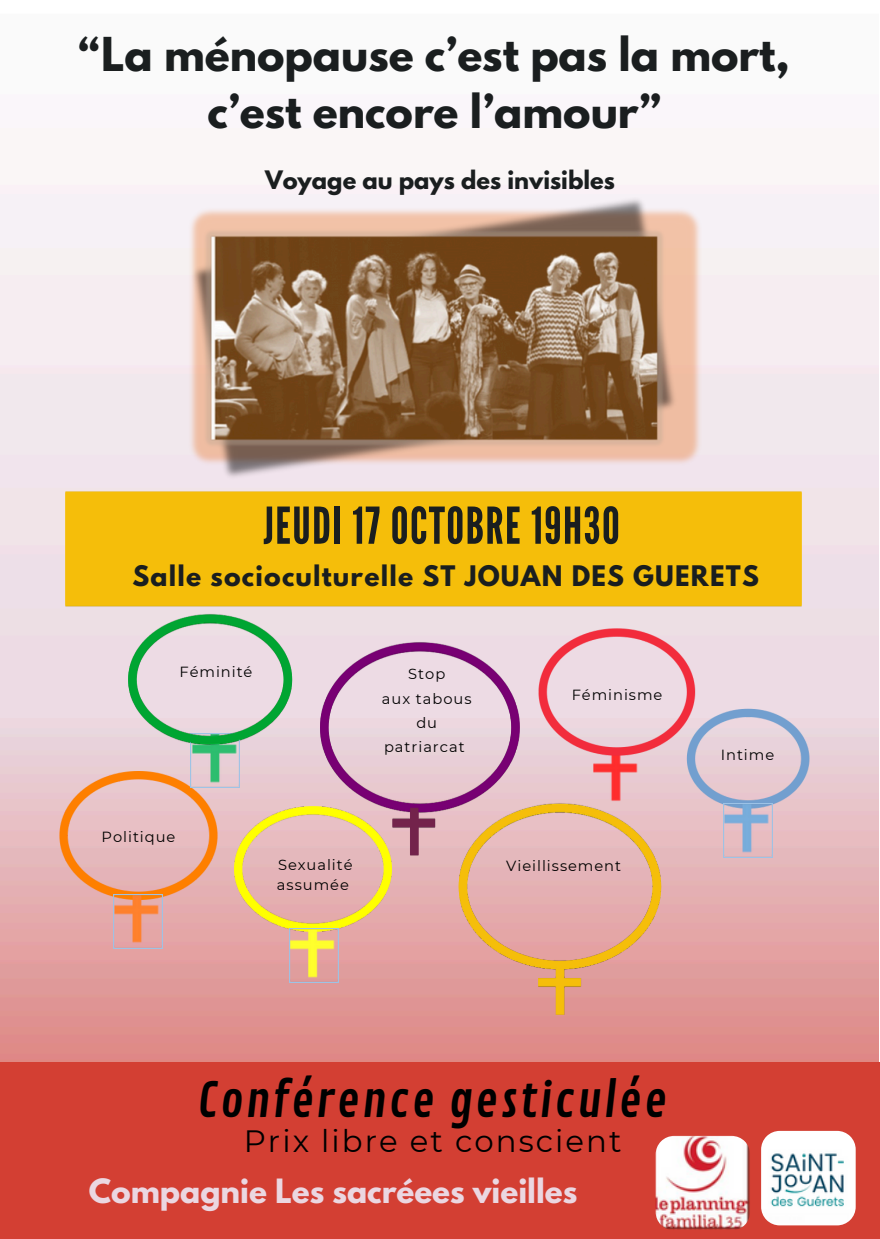
<style>
.page{position:relative;width:880px;height:1239px;background:#fff}
.page>*{position:absolute;margin:0;border:0;box-sizing:border-box;transform-origin:0 0}
.t1{font:50.62px "League Gothic";letter-spacing:.025em;color:#1a1e1f}
.t2{font:47.25px "Contrail One";letter-spacing:.05em;color:#000}
.t3{font:700 41.4px/57.4px "League Spartan";color:#1a1e1f;text-align:center}
.t4{font:30.82px "Montserrat";letter-spacing:.065em;color:#000}
.t5{font:700 29.7px "League Spartan";color:#ebd7e1}
.t6{font:700 24.97px "League Spartan";letter-spacing:.05em;color:#1a1e1f}
.t7{font:700 22.5px "League Spartan";color:#1a1e1f}
.t8{font:22.05px "IBM Plex Sans";color:#843c0c}
.t9{font:14.62px/24.3px "Montserrat";letter-spacing:.065em;color:#000}
</style>
<div class="page">
<img style="left:696px;top:202px;width:11px;height:268px">
<img style="left:807px;top:622px;width:9px;height:194px">
<div style="left:0;top:1062px;width:879px;height:177px;background:#d33f33"></div>
<img style="left:58px;top:484px;width:749px;height:537px">
<img style="left:173px;top:197px;width:523px;height:299px">
<img style="left:761px;top:1131px;width:94px;height:94px">
<img style="left:655px;top:1136px;width:95px;height:94px">
<p class="t3" style="left:78px;top:31px;width:712px">“La ménopause c’est pas la mort, c’est encore l’amour”</p>
<p class="t7" style="left:265px;top:169px;width:351px">Voyage au pays des invisibles</p>
<p class="t1" style="left:263px;top:496px;width:358px">JEUDI 17 OCTOBRE 19H30</p>
<h6 class="t6" style="left:132px;top:564px;width:627px">Salle socioculturelle ST JOUAN DES GUERETS</h6>
<p class="t8" style="left:594px;top:552px;width:10px">-</p>
<p class="t9" style="left:179px;top:660px;width:74px">Féminité</p>
<p class="t9" style="left:101px;top:825px;width:75px">Politique</p>
<p class="t9" style="left:277px;top:855px;width:77px;line-height:19.8px">Sexualité assumée</p>
<p class="t9" style="left:382px;top:662px;width:91px;text-align:center">Stop<br>aux tabous du patriarcat</p>
<p class="t9" style="left:571px;top:683px;width:92px">Féminisme</p>
<p class="t9" style="left:506px;top:854px;width:116px">Vieillissement</p>
<p class="t9" style="left:720px;top:743px;width:55px">Intime</p>
<p class="t2" style="left:197px;top:1072px;width:471px">Conférence gesticulée</p>
<p class="t4" style="left:244px;top:1122px;width:379px">Prix libre et conscient</p>
<h1 class="t5" style="left:89px;top:1175px;width:490px">Compagnie Les sacréees vieilles</h1>
</div>
